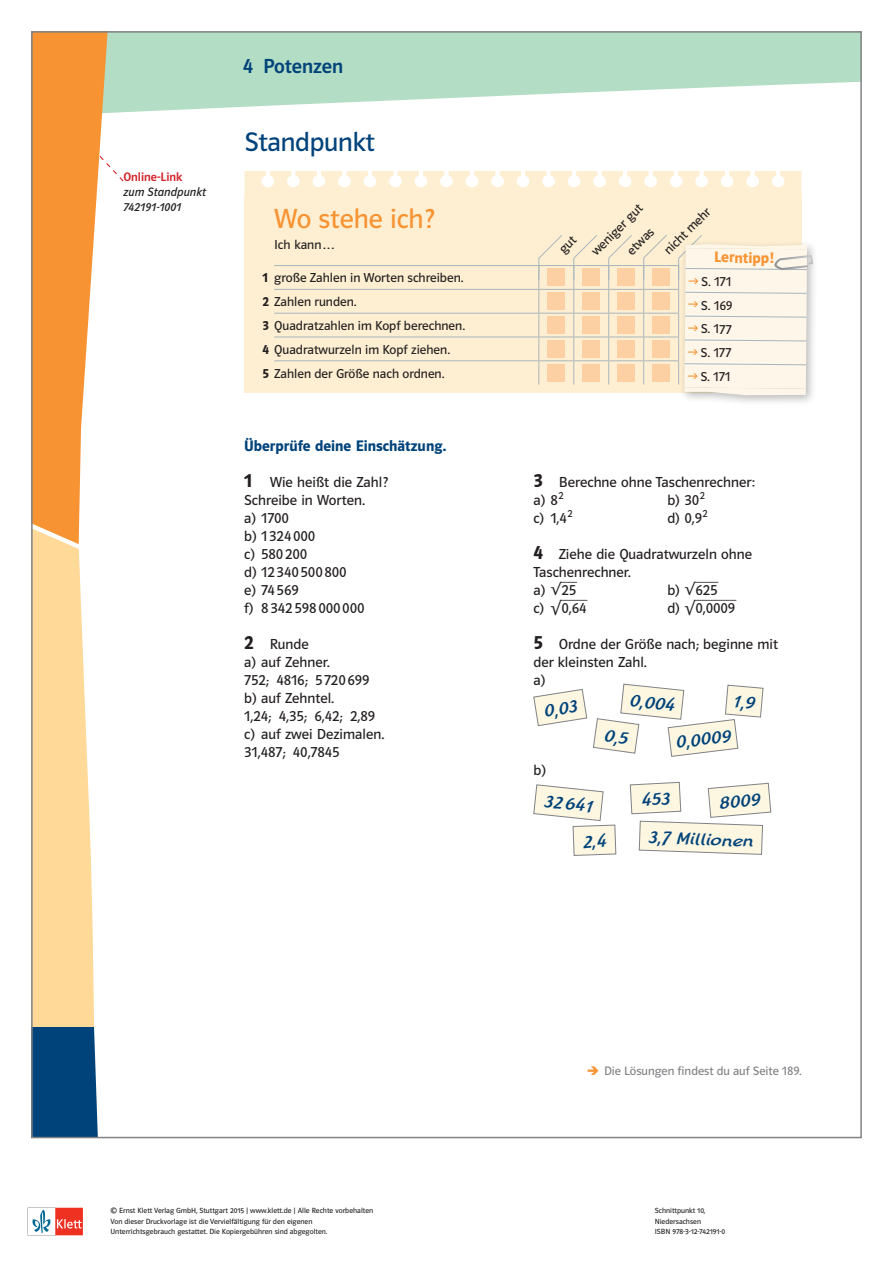
<style>
.page{position:relative;width:893px;height:1263px;background:#fff}
.page>*{position:absolute;margin:0;border:0;box-sizing:border-box;transform-origin:0 0}
.t1{font:27.75px "Polo MA11 K Buch";color:#f79332}
.t2{font:27px "Polo MA11 K Buch";letter-spacing:-.01em;color:#00437a}
.t3{font:20.4px "Polo MA11 K Krftg";letter-spacing:-.005em;color:#00437a}
.t4{font:italic 500 18px "Linotype Rana";color:#00437a}
.t5{font:15.3px "Polo MA11 K Hfett";color:#00437a}
.t6{font:15.3px "Polo MA11 K Hfett";letter-spacing:-.01em;color:#f79332}
.t7{font:14.55px/18px "Polo MA11 K Buch";color:#231f20}
.t8{font:13.05px/23.9px "Polo MA11 K Buch";color:#231f20}
.t9{font:12.3px "Polo MA11 K Buch";color:#808285}
.t10{font:12.3px/15px "Polo ST11 K Buch Kursiv";color:#231f20}
.t11{font:12.3px "Polo ST11 K Krftg";color:#d1232a}
.t12{font:11.7px "Tahoma";color:#231f20;scale:1.08 1}
.t13{font:11.7px "Tahoma";color:#231f20;scale:1.04 1}
.t14{font:11.7px "Tahoma";color:#231f20;scale:.85 1}
.t15{font:11.7px "Tahoma";color:#231f20;scale:1.24 1}
.t16{font:7.5px/10.1px "Polo ST11 K Buch";color:#231f20}
.s1{font-family:"Polo MA11 K Hfett"}
.s2{font-family:"Polo MA11 K Hfett";font-size:18.9px}
.s3{font-family:"Tahoma";font-size:13.95px}
.s4{font-family:"Tahoma";font-size:14.1px}
.s5{font-family:"Tahoma";font-size:16.2px}
.s6{color:#f79332}
</style>
<div class="page">
<svg style="left:32px;top:1208px;width:51px;height:27px"></svg>
<svg style="left:125px;top:34px;width:734px;height:79px;fill:#b3ddc4"></svg>
<div style="left:244px;top:199px;width:557px;height:194px;background:#feefd2"></div>
<svg style="left:244px;top:171px;width:557px;height:28px"></svg>
<hr style="left:274px;top:265px;width:264px;height:1px;background:#a7b6be">
<hr style="left:574px;top:265px;width:35px;height:1px;background:#a7b6be">
<hr style="left:609px;top:265px;width:35px;height:1px;background:#a7b6be">
<hr style="left:644px;top:265px;width:35px;height:1px;background:#a7b6be">
<hr style="left:274px;top:289px;width:265px;height:1px;background:#a7b6be">
<hr style="left:574px;top:289px;width:35px;height:1px;background:#a7b6be">
<hr style="left:609px;top:289px;width:35px;height:1px;background:#a7b6be">
<hr style="left:644px;top:289px;width:35px;height:1px;background:#a7b6be">
<hr style="left:274px;top:313px;width:265px;height:1px;background:#a7b6be">
<hr style="left:574px;top:313px;width:35px;height:1px;background:#a7b6be">
<hr style="left:609px;top:313px;width:35px;height:1px;background:#a7b6be">
<hr style="left:644px;top:313px;width:35px;height:1px;background:#a7b6be">
<hr style="left:274px;top:337px;width:265px;height:1px;background:#a7b6be">
<hr style="left:574px;top:337px;width:35px;height:1px;background:#a7b6be">
<hr style="left:609px;top:337px;width:35px;height:1px;background:#a7b6be">
<hr style="left:644px;top:337px;width:35px;height:1px;background:#a7b6be">
<hr style="left:274px;top:360px;width:265px;height:1px;background:#a7b6be">
<hr style="left:574px;top:360px;width:35px;height:1px;background:#a7b6be">
<hr style="left:609px;top:360px;width:35px;height:1px;background:#a7b6be">
<hr style="left:644px;top:360px;width:35px;height:1px;background:#a7b6be">
<div style="left:583px;top:269px;width:17px;height:17px;background:#fdd0a4"></div>
<div style="left:618px;top:269px;width:17px;height:17px;background:#fdd0a4"></div>
<div style="left:653px;top:269px;width:17px;height:17px;background:#fdd0a4"></div>
<div style="left:583px;top:293px;width:17px;height:17px;background:#fdd0a4"></div>
<div style="left:618px;top:293px;width:17px;height:17px;background:#fdd0a4"></div>
<div style="left:653px;top:293px;width:17px;height:17px;background:#fdd0a4"></div>
<div style="left:583px;top:317px;width:17px;height:17px;background:#fdd0a4"></div>
<div style="left:618px;top:317px;width:17px;height:17px;background:#fdd0a4"></div>
<div style="left:653px;top:317px;width:17px;height:17px;background:#fdd0a4"></div>
<div style="left:583px;top:340px;width:17px;height:17px;background:#fdd0a4"></div>
<div style="left:618px;top:340px;width:17px;height:17px;background:#fdd0a4"></div>
<div style="left:653px;top:340px;width:17px;height:17px;background:#fdd0a4"></div>
<div style="left:583px;top:364px;width:17px;height:17px;background:#fdd0a4"></div>
<div style="left:618px;top:364px;width:17px;height:17px;background:#fdd0a4"></div>
<div style="left:653px;top:364px;width:17px;height:17px;background:#fdd0a4"></div>
<svg style="left:608px;top:235px;width:25px;height:150px"></svg>
<svg style="left:643px;top:235px;width:25px;height:150px"></svg>
<div style="left:680px;top:239px;width:138px;height:167px;background:#231f20;opacity:.3"></div>
<svg style="left:34px;top:34px;width:91px;height:1101px"></svg>
<svg style="left:678px;top:234px;width:136px;height:161px;background:#f8f0e2"></svg>
<svg style="left:538px;top:235px;width:60px;height:150px"></svg>
<svg style="left:533px;top:683px;width:231px;height:74px"></svg>
<svg style="left:629px;top:781px;width:143px;height:74px"></svg>
<svg style="left:533px;top:784px;width:84px;height:72px"></svg>
<h3 class="t3" style="left:243px;top:55px;width:102px">4 Potenzen</h3>
<p class="t11" style="left:124px;top:170px;width:60px">Online-Link</p>
<p class="t10" style="left:124px;top:184px;width:84px">zum Standpunkt<br>742191-1001</p>
<h2 class="t2" style="left:244px;top:128px;width:132px">Standpunkt</h2>
<h1 class="t1" style="left:274px;top:204px;width:162px">Wo stehe ich?</h1>
<p class="t8" style="left:274px;top:233px;width:61px">Ich kann . . .</p>
<p class="t8" style="left:262px;top:266px;width:204px"><span class="s1">1</span> große Zahlen in Worten schreiben.<br><span class="s1">2</span> Zahlen runden.<br><span class="s1">3</span> Quadratzahlen im Kopf berechnen.<br><span class="s1">4</span> Quadratwurzeln im Kopf ziehen.<br><span class="s1">5</span> Zahlen der Größe nach ordnen.</p>
<p class="t5" style="left:244px;top:437px;width:204px">Überprüfe deine Einschätzung.</p>
<p class="t7" style="left:244px;top:473px;width:145px"><span class="s2">1</span> Wie heißt die Zahl?<br>Schreibe in Worten.<br>a) 1700<br>b) 1 324 000<br>c) 580 200<br>d) 12 340 500 800<br>e) 74 569<br>f) 8 342 598 000 000</p>
<p class="t7" style="left:244px;top:635px;width:142px"><span class="s2">2</span> Runde<br>a) auf Zehner.<br>752; 4816; 5 720 699 b) auf Zehntel.<br>1,24; 4,35; 6,42; 2,89 c) auf zwei Dezimalen.<br>31,487; 40,7845</p>
<p class="t8" style="left:585px;top:245px;width:68px;rotate:-45deg">weniger gut</p>
<p class="t8" style="left:621px;top:245px;width:34px;rotate:-45deg">etwas</p>
<p class="t8" style="left:658px;top:244px;width:62px;rotate:-45deg">nicht mehr</p>
<p class="t6" style="left:714px;top:249px;width:62px">Lerntipp!</p>
<p class="t8" style="left:700px;top:270px;width:34px;text-align:justify">S. 171<br>S. 169<br>S. 177<br>S. 177<br>S. 171</p>
<p class="t7" style="left:533px;top:473px;width:223px"><span class="s2">3</span> Berechne ohne Taschenrechner: a) 8 <sup>2</sup></p>
<p class="t7" style="left:667px;top:491px;width:39px">b) 30 <sup>2</sup></p>
<p class="t7" style="left:533px;top:509px;width:41px">c) 1,4 <sup>2</sup></p>
<p class="t7" style="left:667px;top:509px;width:42px">d) 0,9 <sup>2</sup></p>
<p class="t7" style="left:533px;top:545px;width:220px"><span class="s2">4</span> Ziehe die Quadratwurzeln ohne<br>Taschenrechner.<br>a) <span class="s3">√</span>25</p>
<p class="t14" style="left:561px;top:569px;width:21px">___</p>
<p class="t7" style="left:667px;top:581px;width:52px">b) <span class="s4">√</span>625</p>
<p class="t15" style="left:695px;top:569px;width:21px">___</p>
<p class="t7" style="left:533px;top:599px;width:55px">c) <span class="s5">√</span>0,64</p>
<p class="t13" style="left:561px;top:587px;width:27px">____</p>
<p class="t7" style="left:667px;top:599px;width:69px">d) <span class="s5">√</span>0,0009</p>
<p class="t12" style="left:695px;top:587px;width:40px">______</p>
<p class="t7" style="left:533px;top:635px;width:246px"><span class="s2">5</span> Ordne der Größe nach; beginne mit der kleinsten Zahl.<br>a)</p>
<p class="t4" style="left:542px;top:700px;width:36px;rotate:-9deg">0,03</p>
<p class="t4" style="left:631px;top:689px;width:47px;rotate:6deg">0,004</p>
<p class="t4" style="left:674px;top:732px;width:57px;rotate:-7deg">0,0009</p>
<p class="t7" style="left:533px;top:761px;width:14px">b)</p>
<p class="t4" style="left:718px;top:792px;width:43px;rotate:-5deg">8009</p>
<p class="t4" style="left:649px;top:826px;width:107px;rotate:2deg">3,7 Millionen</p>
<p class="t4" style="left:545px;top:790px;width:50px;rotate:6deg">32641</p>
<p class="t9" style="left:587px;top:1064px;width:216px"><span class="s6">➔</span> Die Lösungen findest du auf Seite 189.</p>
<p class="t16" style="left:111px;top:1206px;width:264px">© Ernst Klett Verlag GmbH, Stuttgart 2015 | www.klett.de | Alle Rechte vorbehalten<br>Von dieser Druckvorlage ist die Vervielfältigung für den eigenen<br>Unterrichtsgebrauch gestattet. Die Kopiergebühren sind abgegolten.</p>
<p class="t16" style="left:655px;top:1206px;width:72px">Schnittpunkt 10,<br>Niedersachsen<br>ISBN 978-3-12-742191-0</p>
</div>
